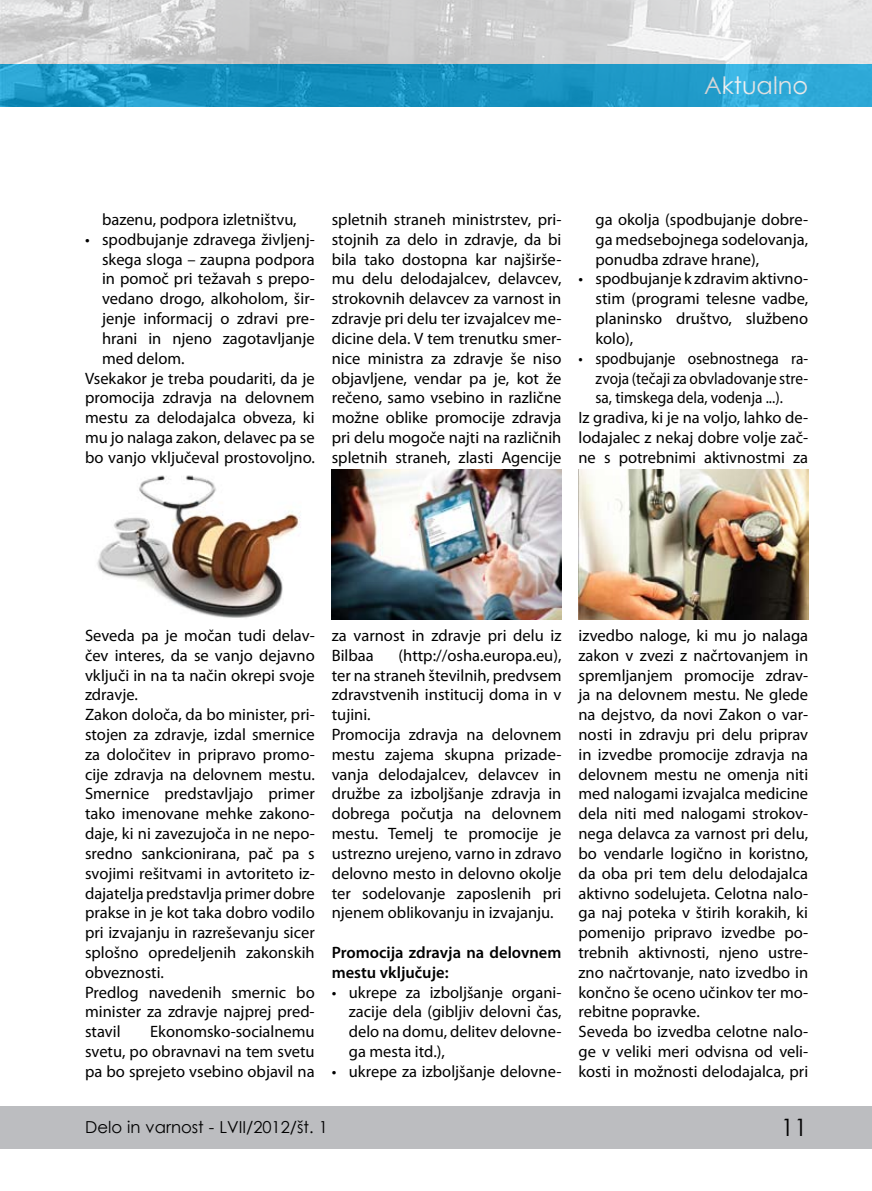
<style>
.page{position:relative;width:872px;height:1191px;background:#fff}
.page>*{position:absolute;margin:0;border:0;box-sizing:border-box;transform-origin:0 0}
.t1{font:24px "Century Gothic";color:#fff}
.t2{font:24px "Century Gothic";color:#000}
.t3{font:16.5px/19.8px "Myriad Pro";color:#000;text-align:justify}
.t4{font:16.5px "Myriad Pro";color:#000;scale:.93 1}
.t5{font:600 16.5px/19.8px "Myriad Pro";color:#000}
.t6{font:16.5px "Century Gothic";color:#000}
</style>
<div class="page">
<div style="left:0;top:1106px;width:872px;height:42px;background:#bcbdc0"></div>
<img style="left:0;top:0;width:872px;height:106px">
<img style="left:97px;top:475px;width:204px;height:143px">
<img style="left:332px;top:469px;width:229px;height:150px">
<img style="left:578px;top:469px;width:230px;height:150px">
<p class="t1" style="left:704px;top:69px;width:106px">Aktualno</p>
<p class="t3" style="left:102px;top:209px;width:196px">bazenu, podpora izletništvu,</p>
<p class="t3" style="left:85px;top:229px;width:231px">• spodbujanje zdravega življenj-</p>
<p class="t3" style="left:102px;top:249px;width:214px">skega sloga – zaupna podpora</p>
<p class="t3" style="left:102px;top:269px;width:214px">in pomoč pri težavah s prepo-</p>
<p class="t3" style="left:102px;top:288px;width:214px">vedano drogo, alkoholom, šir-</p>
<p class="t3" style="left:102px;top:308px;width:214px">jenje informacij o zdravi pre-</p>
<p class="t3" style="left:102px;top:328px;width:214px">hrani in njeno zagotavljanje</p>
<p class="t3" style="left:102px;top:348px;width:84px">med delom.</p>
<p class="t3" style="left:85px;top:368px;width:231px">Vsekakor je treba poudariti, da je</p>
<p class="t3" style="left:85px;top:387px;width:231px">promocija zdravja na delovnem</p>
<p class="t3" style="left:85px;top:407px;width:231px">mestu za delodajalca obveza, ki</p>
<p class="t3" style="left:85px;top:427px;width:231px">mu jo nalaga zakon, delavec pa se</p>
<p class="t3" style="left:85px;top:447px;width:231px">bo vanjo vključeval prostovoljno.</p>
<p class="t3" style="left:332px;top:209px;width:231px">spletnih straneh ministrstev, pri&shy;stojnih za delo in zdravje, da bi bila tako dostopna kar najširše&shy;mu delu delodajalcev, delavcev, strokovnih delavcev za varnost in zdravje pri delu ter izvajalcev me&shy;dicine dela. V tem trenutku smer&shy;nice ministra za zdravje še niso objavljene, vendar pa je, kot že rečeno, samo vsebino in različne možne oblike promocije zdravja pri delu mogoče najti na različnih spletnih straneh, zlasti Agencije</p>
<p class="t3" style="left:595px;top:209px;width:214px">ga okolja (spodbujanje dobre&shy;ga medsebojnega sodelovanja, ponudba zdrave hrane),</p>
<p class="t3" style="left:595px;top:269px;width:214px;text-indent:-17px">• spodbujanje k zdravim aktivno&shy;stim (programi telesne vadbe, planinsko društvo, službeno kolo),</p>
<p class="t4" style="left:578px;top:348px;width:248px">• spodbujanje osebnostnega ra-</p>
<p class="t4" style="left:595px;top:368px;width:230px">zvoja (tečaji za obvladovanje stre-</p>
<p class="t4" style="left:595px;top:387px;width:203px">sa, timskega dela, vodenja ...).</p>
<p class="t3" style="left:578px;top:407px;width:231px">Iz gradiva, ki je na voljo, lahko de-</p>
<p class="t3" style="left:578px;top:427px;width:231px">lodajalec z nekaj dobre volje zač-</p>
<p class="t3" style="left:578px;top:447px;width:231px">ne s potrebnimi aktivnostmi za</p>
<p class="t3" style="left:85px;top:625px;width:231px;text-align:left">Seveda pa je močan tudi delav&shy;čev interes, da se vanjo dejavno vključi in na ta način okrepi svoje zdravje.<br>Zakon določa, da bo minister, pri&shy;stojen za zdravje, izdal smernice za določitev in pripravo promo&shy;cije zdravja na delovnem mestu.<br>Smernice predstavljajo primer tako imenovane mehke zakono&shy;daje, ki ni zavezujoča in ne nepo&shy;sredno sankcionirana, pač pa s svojimi rešitvami in avtoriteto iz&shy;dajatelja predstavlja primer dobre prakse in je kot taka dobro vodilo pri izvajanju in razreševanju sicer splošno opredeljenih zakonskih obveznosti.<br>Predlog navedenih smernic bo minister za zdravje najprej pred&shy;stavil</p>
<p class="t3" style="left:85px;top:1021px;width:231px;text-indent:65px">Ekonomsko-socialnemu svetu, po obravnavi na tem svetu pa bo sprejeto vsebino objavil na</p>
<p class="t3" style="left:332px;top:625px;width:231px">za varnost in zdravje pri delu iz<br>Bilbaa</p>
<p class="t3" style="left:332px;top:645px;width:231px;text-align:left;text-indent:67px">(http://osha.europa.eu), ter na straneh številnih, predvsem zdravstvenih institucij doma in v tujini.<br>Promocija zdravja na delovnem mestu zajema skupna prizade&shy;vanja delodajalcev, delavcev in družbe za izboljšanje zdravja in dobrega počutja na delovnem mestu. Temelj te promocije je ustrezno urejeno, varno in zdravo delovno mesto in delovno okolje ter sodelovanje zaposlenih pri njenem oblikovanju in izvajanju.</p>
<p class="t5" style="left:332px;top:942px;width:231px">Promocija zdravja na delovnem mestu vključuje:</p>
<p class="t3" style="left:349px;top:981px;width:214px;text-indent:-17px">• ukrepe za izboljšanje organi&shy;zacije dela (gibljiv delovni čas, delo na domu, delitev delovne&shy;ga mesta itd.),</p>
<p class="t3" style="left:332px;top:1061px;width:231px">• ukrepe za izboljšanje delovne-</p>
<p class="t3" style="left:578px;top:625px;width:231px;text-align:left">izvedbo naloge, ki mu jo nalaga zakon v zvezi z načrtovanjem in spremljanjem promocije zdrav&shy;ja na delovnem mestu. Ne glede na dejstvo, da novi Zakon o var&shy;nosti in zdravju pri delu priprav in izvedbe promocije zdravja na delovnem mestu ne omenja niti med nalogami izvajalca medicine dela niti med nalogami strokov&shy;nega delavca za varnost pri delu, bo vendarle logično in koristno, da oba pri tem delu delodajalca aktivno sodelujeta. Celotna nalo&shy;ga naj poteka v štirih korakih, ki pomenijo pripravo izvedbe po&shy;trebnih aktivnosti, njeno ustre&shy;zno načrtovanje, nato izvedbo in končno še oceno učinkov ter mo&shy;rebitne popravke.<br>Seveda bo izvedba celotne nalo&shy;ge v veliki meri odvisna od veli&shy;kosti in možnosti delodajalca, pri</p>
<p class="t6" style="left:85px;top:1115px;width:244px">Delo in varnost - LVII/2012/št. 1</p>
<p class="t2" style="left:780px;top:1110px;width:28px">11</p>
</div>
